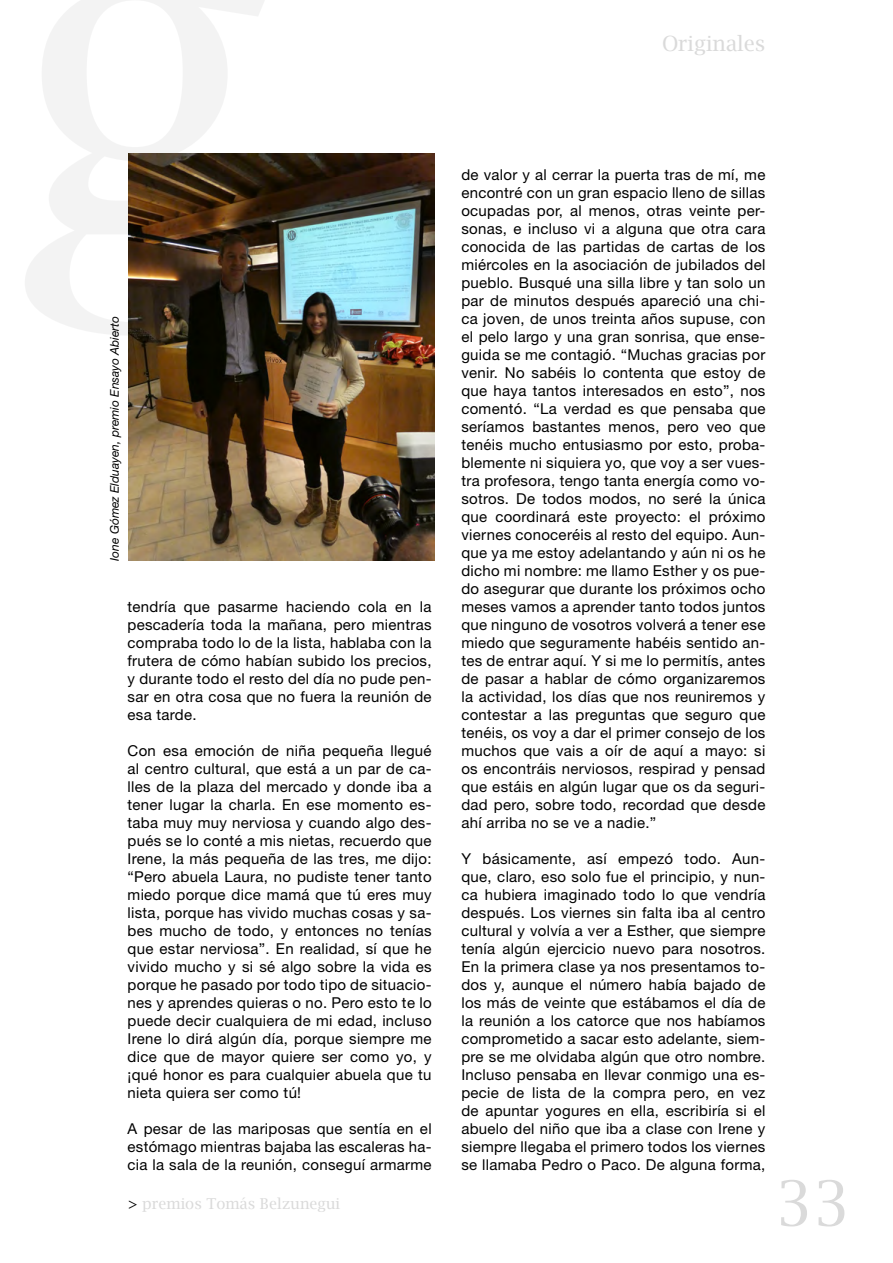
<style>
.page{position:relative;width:893px;height:1263px;background:#fff}
.page>*{position:absolute;margin:0;border:0;box-sizing:border-box;transform-origin:0 0}
.t1{font:61.5px "Lucida Bright";color:#dadada}
.t2{font:21px "Lucida Bright";color:#dadada}
.t3{font:15px/18px "Helvetica Neue LT Std";letter-spacing:.02em;color:#000;text-align:justify}
.t4{font:15px "Lucida Bright";color:#dadada}
.t5{font:italic 12px "Helvetica Neue LT Std";color:#000}
.s1{color:#000}
</style>
<div class="page">
<img style="left:129px;top:153px;width:305px;height:408px">
<h2 class="t2" style="left:662px;top:32px;width:105px">Originales</h2>
<p class="t5" style="left:107px;top:561px;width:246px;rotate:-90deg">Ione Gómez Elduayen, premio Ensayo Abierto</p>
<p class="t3" style="left:128px;top:597px;width:306px">tendría que pasarme haciendo cola en la pescadería toda la mañana, pero mientras compraba todo lo de la lista, hablaba con la frutera de cómo habían subido los precios, y durante todo el resto del día no pude pen&shy;sar en otra cosa que no fuera la reunión de esa tarde.</p>
<p class="t3" style="left:128px;top:741px;width:306px">Con esa emoción de niña pequeña llegué al centro cultural, que está a un par de ca&shy;lles de la plaza del mercado y donde iba a tener lugar la charla. En ese momento es&shy;taba muy muy nerviosa y cuando algo des&shy;pués se lo conté a mis nietas, recuerdo que Irene, la más pequeña de las tres, me dijo: “Pero abuela Laura, no pudiste tener tanto miedo porque dice mamá que tú eres muy lista, porque has vivido muchas cosas y sa&shy;bes mucho de todo, y entonces no tenías que estar nerviosa”. En realidad, sí que he vivido mucho y si sé algo sobre la vida es porque he pasado por todo tipo de situacio&shy;nes y aprendes quieras o no. Pero esto te lo puede decir cualquiera de mi edad, incluso Irene lo dirá algún día, porque siempre me dice que de mayor quiere ser como yo, y ¡qué honor es para cualquier abuela que tu nieta quiera ser como tú!</p>
<p class="t3" style="left:128px;top:1119px;width:306px">A pesar de las mariposas que sentía en el estómago mientras bajaba las escaleras ha&shy;cia la sala de la reunión, conseguí armarme</p>
<p class="t4" style="left:129px;top:1195px;width:213px"><span class="s1">&gt;</span> premios Tomás Belzunegui</p>
<p class="t3" style="left:461px;top:165px;width:306px">de valor y al cerrar la puerta tras de mí, me encontré con un gran espacio lleno de sillas ocupadas por, al menos, otras veinte per&shy;sonas, e incluso vi a alguna que otra cara conocida de las partidas de cartas de los miércoles en la asociación de jubilados del pueblo. Busqué una silla libre y tan solo un par de minutos después apareció una chi&shy;ca joven, de unos treinta años supuse, con el pelo largo y una gran sonrisa, que ense&shy;guida se me contagió. “Muchas gracias por venir. No sabéis lo contenta que estoy de que haya tantos interesados en esto”, nos comentó. “La verdad es que pensaba que seríamos bastantes menos, pero veo que tenéis mucho entusiasmo por esto, proba&shy;blemente ni siquiera yo, que voy a ser vues&shy;tra profesora, tengo tanta energía como vo&shy;sotros. De todos modos, no seré la única que coordinará este proyecto: el próximo viernes conoceréis al resto del equipo. Aun&shy;que ya me estoy adelantando y aún ni os he dicho mi nombre: me llamo Esther y os pue&shy;do asegurar que durante los próximos ocho meses vamos a aprender tanto todos juntos que ninguno de vosotros volverá a tener ese miedo que seguramente habéis sentido an&shy;tes de entrar aquí. Y si me lo permitís, antes de pasar a hablar de cómo organizaremos la actividad, los días que nos reuniremos y contestar a las preguntas que seguro que tenéis, os voy a dar el primer consejo de los muchos que vais a oír de aquí a mayo: si os encontráis nerviosos, respirad y pensad que estáis en algún lugar que os da seguri&shy;dad pero, sobre todo, recordad que desde ahí arriba no se ve a nadie.”</p>
<p class="t3" style="left:461px;top:849px;width:306px">Y básicamente, así empezó todo. Aun&shy;que, claro, eso solo fue el principio, y nun&shy;ca hubiera imaginado todo lo que vendría después. Los viernes sin falta iba al centro cultural y volvía a ver a Esther, que siempre tenía algún ejercicio nuevo para nosotros.<br>En la primera clase ya nos presentamos to&shy;dos y, aunque el número había bajado de los más de veinte que estábamos el día de la reunión a los catorce que nos habíamos comprometido a sacar esto adelante, siem&shy;pre se me olvidaba algún que otro nombre.<br>Incluso pensaba en llevar conmigo una es&shy;pecie de lista de la compra pero, en vez de apuntar yogures en ella, escribiría si el abuelo del niño que iba a clase con Irene y siempre llegaba el primero todos los viernes se llamaba Pedro o Paco. De alguna forma,</p>
<h1 class="t1" style="left:776px;top:1168px;width:76px">33</h1>
</div>
